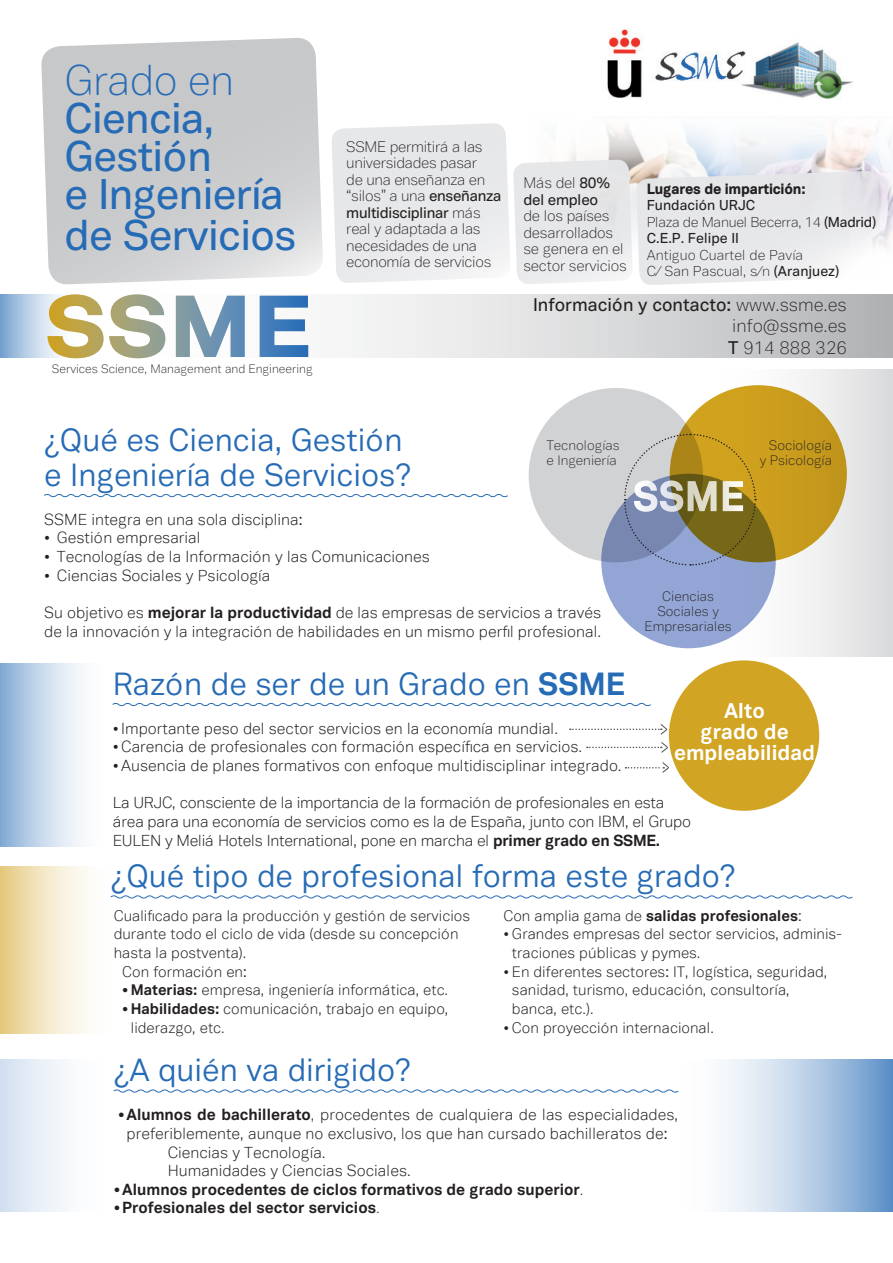
<style>
.page{position:relative;width:893px;height:1263px;background:#fff}
.page>*{position:absolute;margin:0;border:0;box-sizing:border-box;transform-origin:0 0}
.t1{font:500 42.15px/37.8px "Vaud";letter-spacing:-.015em;color:#266bb5}
.t2{font:31.5px/34.3px "Vaud";color:#266bb5}
.t3{font:700 21px "Vaud";color:#fff}
.t4{font:500 18px "Vaud";color:#231f20}
.t5{font:100 18px "Vaud";color:#231f20}
.t6{font:300 15.75px/18.6px "Vaud Display";color:#231f20}
.t7{font:700 15.75px "Vaud";color:#231f20}
.t8{font:300 15px/18.6px "Vaud Display";color:#231f20}
.t9{font:100 15px/16.5px "Vaud";letter-spacing:-.02em;color:#231f20}
.t10{font:700 15px "Vaud";color:#231f20}
.t11{font:500 15px "Vaud";letter-spacing:-.02em;color:#231f20}
.t12{font:900 14.55px "Vaud";letter-spacing:-.015em;color:#231f20}
.t13{font:100 14.1px "Vaud";color:#231f20}
.t14{font:100 14.1px "Vaud";letter-spacing:-.02em;color:#231f20}
.t15{font:500 14.1px "Vaud";color:#231f20}
.t16{font:100 13.5px "Vaud";color:#231f20}
.t17{font:100 12px "Vaud";color:#231f20}
.s1{font-weight:100}
.s2{font-weight:500}
.s3{font-family:"Vaud";font-weight:700}
.s4{font-weight:700}
.s5{font-family:"Vaud Display";font-weight:300}
.s6{font-family:"Vaud";font-weight:100}
</style>
<div class="page">
<svg style="left:112px;top:703px;width:539px;height:4px"></svg>
<svg style="left:0;top:866px;width:86px;height:168px"></svg>
<div style="left:715px;top:370px;width:178px;height:287px;background:linear-gradient(to right,#fff,#dedee0)"></div>
<img style="left:882px;top:138px;width:11px;height:110px">
<svg style="left:41px;top:38px;width:282px;height:247px;fill:#c9cacc"></svg>
<img style="left:607px;top:29px;width:246px;height:71px">
<svg style="left:308px;top:294px;width:585px;height:64px"></svg>
<svg style="left:0;top:294px;width:47px;height:64px"></svg>
<svg style="left:44px;top:494px;width:464px;height:4px"></svg>
<div style="left:529px;top:388px;width:174px;height:174px;background:#d1d2d4;border-radius:50%"></div>
<div style="left:670px;top:385px;width:177px;height:177px;background:#ca9d1d;border-radius:50%"></div>
<div style="left:601px;top:474px;width:175px;height:174px;background:#92a5d4;border-radius:50%"></div>
<svg style="left:47px;top:294px;width:261px;height:64px"></svg>
<svg style="left:623px;top:433px;width:134px;height:133px"></svg>
<svg style="left:0;top:663px;width:82px;height:183px"></svg>
<svg style="left:110px;top:895px;width:743px;height:4px"></svg>
<svg style="left:113px;top:1089px;width:565px;height:4px"></svg>
<svg style="left:678px;top:1059px;width:215px;height:153px"></svg>
<div style="left:0;top:1059px;width:108px;height:153px;background:linear-gradient(to right,#d6e3f1,#fff)"></div>
<svg style="left:332px;top:123px;width:550px;height:162px"></svg>
<div style="left:669px;top:660px;width:150px;height:151px;background:#d1a21e;border-radius:50%"></div>
<svg style="left:570px;top:724px;width:97px;height:11px"></svg>
<svg style="left:625px;top:762px;width:44px;height:11px"></svg>
<svg style="left:587px;top:742px;width:81px;height:11px"></svg>
<p class="t1" style="left:65px;top:62px;width:171px"><span class="s1">Grado en<br></span>Ciencia,</p>
<p class="t1" style="left:65px;top:137px;width:149px">Gestión</p>
<p class="t1" style="left:65px;top:173px;width:233px;line-height:41.2px">e Ingeniería de Servicios</p>
<p class="t17" style="left:52px;top:362px;width:262px">Services Science, Management and Engineering</p>
<p class="t9" style="left:346px;top:138px;width:138px">SSME permitirá a las</p>
<p class="t9" style="left:346px;top:155px;width:132px">universidades pasar</p>
<p class="t9" style="left:346px;top:171px;width:157px">de una enseñanza en “silos” a una <span class="s2">enseñanza</span></p>
<p class="t11" style="left:346px;top:204px;width:136px">multidisciplinar <span class="s1">más</span></p>
<p class="t9" style="left:346px;top:221px;width:136px">real y adaptada a las necesidades de una</p>
<p class="t9" style="left:346px;top:254px;width:147px">economía de servicios</p>
<p class="t9" style="left:523px;top:175px;width:105px">Más del <span class="s2">80% del empleo<br></span>de los países desarrollados se genera en el sector servicios</p>
<p class="t12" style="left:647px;top:180px;width:160px">Lugares de impartición:</p>
<p class="t15" style="left:647px;top:197px;width:110px">Fundación URJC</p>
<p class="t14" style="left:647px;top:214px;width:231px">Plaza de Manuel Becerra, 14 <span class="s2">(Madrid)</span></p>
<p class="t15" style="left:647px;top:230px;width:94px">C.E.P. Felipe II</p>
<p class="t13" style="left:647px;top:247px;width:158px">Antiguo Cuartel de Pavía</p>
<p class="t13" style="left:647px;top:263px;width:194px">C/ San Pascual, s/n <span class="s2">(Aranjuez)</span></p>
<p class="t4" style="left:533px;top:294px;width:315px">Información y contacto: <span class="s1">www.ssme.es</span></p>
<p class="t5" style="left:732px;top:316px;width:116px">info@ssme.es</p>
<p class="t5" style="left:728px;top:337px;width:120px"><span class="s2">T</span> 914 888 326</p>
<p class="t2" style="left:44px;top:423px;width:368px">¿Qué es Ciencia, Gestión e Ingeniería de Servicios?</p>
<p class="t6" style="left:44px;top:510px;width:260px">SSME integra en una sola disciplina:</p>
<p class="t6" style="left:44px;top:529px;width:158px">• Gestión empresarial</p>
<p class="t6" style="left:44px;top:548px;width:387px">• Tecnologías de la Información y las Comunicaciones</p>
<p class="t6" style="left:44px;top:566px;width:228px">• Ciencias Sociales y Psicología</p>
<p class="t6" style="left:44px;top:604px;width:558px">Su objetivo es <span class="s3">mejorar la productividad</span> de las empresas de servicios a través de la innovación y la integración de habilidades en un mismo perfil profesional.</p>
<p class="t16" style="left:546px;top:437px;width:75px">Tecnologías</p>
<p class="t16" style="left:546px;top:452px;width:72px">e Ingeniería</p>
<p class="t16" style="left:662px;top:589px;width:53px">Ciencias</p>
<p class="t16" style="left:657px;top:604px;width:63px">Sociales y</p>
<p class="t16" style="left:645px;top:619px;width:89px">Empresariales</p>
<p class="t16" style="left:769px;top:437px;width:65px">Sociología</p>
<p class="t16" style="left:760px;top:452px;width:74px">y Psicología</p>
<p class="t2" style="left:113px;top:666px;width:514px">Razón de ser de un Grado en <span class="s4">SSME</span></p>
<p class="t6" style="left:113px;top:719px;width:447px">• Importante peso del sector servicios en la economía mundial.</p>
<p class="t6" style="left:113px;top:738px;width:471px">• Carencia de profesionales con formación específica en servicios.</p>
<p class="t6" style="left:113px;top:757px;width:510px">• Ausencia de planes formativos con enfoque multidisciplinar integrado.</p>
<p class="t6" style="left:113px;top:794px;width:553px">La URJC, consciente de la importancia de la formación de profesionales en esta</p>
<p class="t6" style="left:113px;top:812px;width:580px">área para una economía de servicios como es la de España, junto con IBM, el Grupo</p>
<p class="t6" style="left:113px;top:831px;width:549px">EULEN y Meliá Hotels International, pone en marcha el <span class="s3">primer grado en SSME.</span></p>
<p class="t3" style="left:724px;top:697px;width:42px">Alto</p>
<p class="t3" style="left:700px;top:718px;width:90px">grado de</p>
<p class="t3" style="left:674px;top:739px;width:143px">empleabilidad</p>
<p class="t2" style="left:111px;top:859px;width:626px">¿Qué tipo de profesional forma este grado?</p>
<p class="t8" style="left:114px;top:907px;width:358px">Cualificado para la producción y gestión de servicios durante todo el ciclo de vida (desde su concepción hasta la postventa).</p>
<p class="t8" style="left:122px;top:962px;width:126px">Con formación en:</p>
<p class="t8" style="left:122px;top:981px;width:327px"><span class="s3">• Materias:</span> empresa, ingeniería informática, etc.</p>
<p class="t8" style="left:131px;top:1000px;width:319px;text-indent:-9px"><span class="s3">• Habilidades:</span> comunicación, trabajo en equipo, liderazgo, etc.</p>
<p class="t10" style="left:503px;top:906px;width:300px"><span class="s5">Con amplia gama de</span> salidas profesionales<span class="s1">:</span></p>
<p class="t8" style="left:512px;top:925px;width:332px;text-indent:-9px">• Grandes empresas del sector servicios, adminis&shy;traciones públicas y pymes.</p>
<p class="t8" style="left:512px;top:962px;width:317px;text-indent:-9px">• En diferentes sectores: IT, logística, seguridad, sanidad, turismo, educación, consultoría, banca, etc.).</p>
<p class="t8" style="left:503px;top:1018px;width:212px">• Con proyección internacional.</p>
<p class="t2" style="left:114px;top:1053px;width:299px">¿A quién va dirigido?</p>
<p class="t6" style="left:118px;top:1106px;width:562px;text-align:center"><span class="s3">• Alumnos de bachillerato</span><span class="s6">,</span> procedentes de cualquiera de las especialidades, preferiblemente, aunque no exclusivo, los que han cursado bachilleratos de:</p>
<p class="t6" style="left:168px;top:1143px;width:159px">Ciencias y Tecnología.</p>
<p class="t6" style="left:168px;top:1162px;width:244px">Humanidades y Ciencias Sociales.</p>
<p class="t7" style="left:114px;top:1179px;width:471px">• Alumnos procedentes de ciclos formativos de grado superior<span class="s1">.</span></p>
<p class="t7" style="left:114px;top:1198px;width:267px">• Profesionales del sector servicios<span class="s1">.</span></p>
</div>
